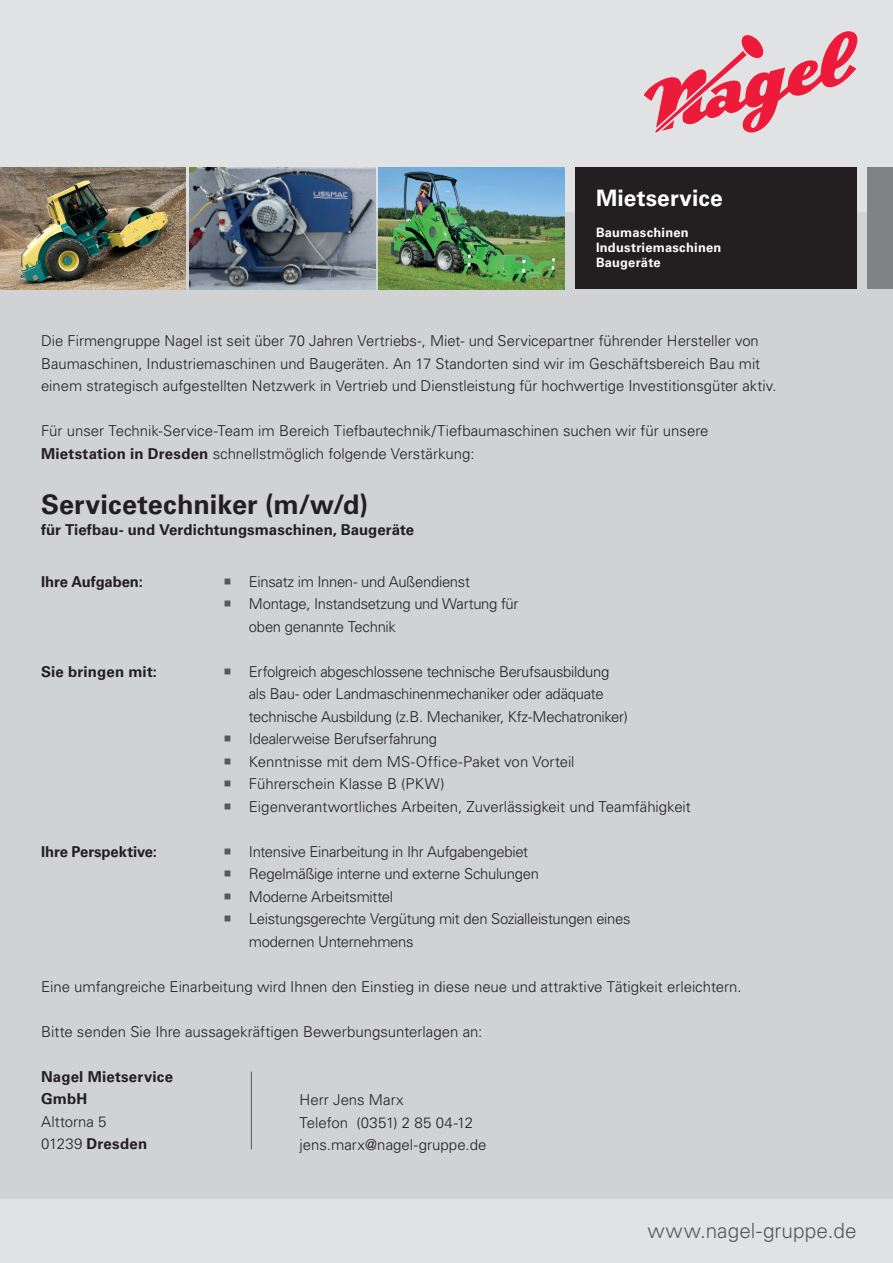
<style>
.page{position:relative;width:893px;height:1263px;background:#e1e2e4}
.page>*{position:absolute;margin:0;border:0;box-sizing:border-box;transform-origin:0 0}
.t1{font:700 27px "Univers LT Std";letter-spacing:.005em;color:#231f20}
.t2{font:700 22.65px "Univers LT Std";letter-spacing:.005em;color:#fff}
.t3{font:300 21px "Univers LT Std";letter-spacing:.005em;color:#57585a}
.t4{font:300 15px/22.5px "Univers LT Std";letter-spacing:-.005em;color:#231f20}
.t5{font:700 15px/22.5px "Univers LT Std";letter-spacing:.005em;color:#231f20}
.t6{font:700 12.9px/15.5px "Univers LT Std";letter-spacing:.02em;color:#fff}
.s1{font-weight:700}
.s2{color:#57585a}
</style>
<div class="page">
<div style="left:0;top:212px;width:893px;height:986px;background:#d1d2d4"></div>
<svg style="left:643px;top:31px;width:250px;height:137px"></svg>
<div style="left:867px;top:168px;width:26px;height:121px;background:#808285"></div>
<div style="left:575px;top:167px;width:282px;height:122px;background:#231f20"></div>
<hr style="left:251px;top:1071px;width:1px;height:79px;background:#57585a">
<img style="left:378px;top:167px;width:186px;height:122px">
<img style="left:189px;top:167px;width:186px;height:122px">
<img style="left:0;top:167px;width:186px;height:122px">
<h2 class="t2" style="left:596px;top:184px;width:128px">Mietservice</h2>
<p class="t6" style="left:596px;top:224px;width:127px">Baumaschinen<br>Industriemaschinen<br>Baugeräte</p>
<p class="t4" style="left:41px;top:330px;width:737px">Die Firmengruppe Nagel ist seit über 70 Jahren Vertriebs-, Miet- und Servicepartner führender Hersteller von<br>Baumaschinen, Industriemaschinen und Baugeräten. An 17 Standorten sind wir im Geschäftsbereich Bau mit einem strategisch aufgestellten Netzwerk in Vertrieb und Dienstleistung für hochwertige Investitionsgüter aktiv.</p>
<p class="t4" style="left:41px;top:420px;width:669px">Für unser Technik-Service-Team im Bereich Tiefbautechnik/Tiefbaumaschinen suchen wir für unsere<br><span class="s1">Mietstation in Dresden</span> schnellstmöglich folgende Verstärkung:</p>
<h1 class="t1" style="left:41px;top:488px;width:328px">Servicetechniker (m/w/d)</h1>
<p class="t5" style="left:41px;top:519px;width:375px">für Tiefbau- und Verdichtungsmaschinen, Baugeräte</p>
<p class="t5" style="left:41px;top:570px;width:103px">Ihre Aufgaben:</p>
<p class="t4" style="left:223px;top:570px;width:248px"><span class="s2">○</span> Einsatz im Innen- und Außendienst</p>
<p class="t4" style="left:249px;top:593px;width:271px;text-indent:-25px"><span class="s2">○</span> Montage, Instandsetzung und Wartung für oben genannte Technik</p>
<p class="t5" style="left:41px;top:660px;width:118px">Sie bringen mit:</p>
<p class="t4" style="left:249px;top:660px;width:381px;text-indent:-25px"><span class="s2">○</span> Erfolgreich abgeschlossene technische Berufsausbildung als Bau- oder Landmaschinenmechaniker oder adäquate technische Ausbildung (z.B. Mechaniker, Kfz-Mechatroniker)</p>
<p class="t4" style="left:223px;top:728px;width:215px"><span class="s2">○</span> Idealerweise Berufserfahrung</p>
<p class="t4" style="left:223px;top:750px;width:353px"><span class="s2">○</span> Kenntnisse mit dem MS-Office-Paket von Vorteil</p>
<p class="t4" style="left:223px;top:773px;width:223px"><span class="s2">○</span> Führerschein Klasse B (PKW)</p>
<p class="t4" style="left:223px;top:795px;width:469px"><span class="s2">○</span> Eigenverantwortliches Arbeiten, Zuverlässigkeit und Teamfähigkeit</p>
<p class="t5" style="left:41px;top:840px;width:117px">Ihre Perspektive:</p>
<p class="t4" style="left:223px;top:840px;width:306px"><span class="s2">○</span> Intensive Einarbeitung in Ihr Aufgabengebiet</p>
<p class="t4" style="left:223px;top:863px;width:317px"><span class="s2">○</span> Regelmäßige interne und externe Schulungen</p>
<p class="t4" style="left:223px;top:885px;width:171px"><span class="s2">○</span> Moderne Arbeitsmittel</p>
<p class="t4" style="left:249px;top:908px;width:383px;text-indent:-25px"><span class="s2">○</span> Leistungsgerechte Vergütung mit den Sozialleistungen eines modernen Unternehmens</p>
<p class="t4" style="left:41px;top:975px;width:702px">Eine umfangreiche Einarbeitung wird Ihnen den Einstieg in diese neue und attraktive Tätigkeit erleichtern.</p>
<p class="t4" style="left:41px;top:1020px;width:443px">Bitte senden Sie Ihre aussagekräftigen Bewerbungsunterlagen an:</p>
<p class="t5" style="left:41px;top:1065px;width:133px">Nagel Mietservice<br>GmbH</p>
<p class="t4" style="left:41px;top:1110px;width:108px">Alttorna 5<br>01239 <span class="s1">Dresden</span></p>
<p class="t4" style="left:300px;top:1089px;width:188px">Herr Jens Marx<br>Telefon (0351) 2 85 04-12 jens.marx@nagel-gruppe.de</p>
<h3 class="t3" style="left:647px;top:1217px;width:211px">www.nagel-gruppe.de</h3>
</div>
